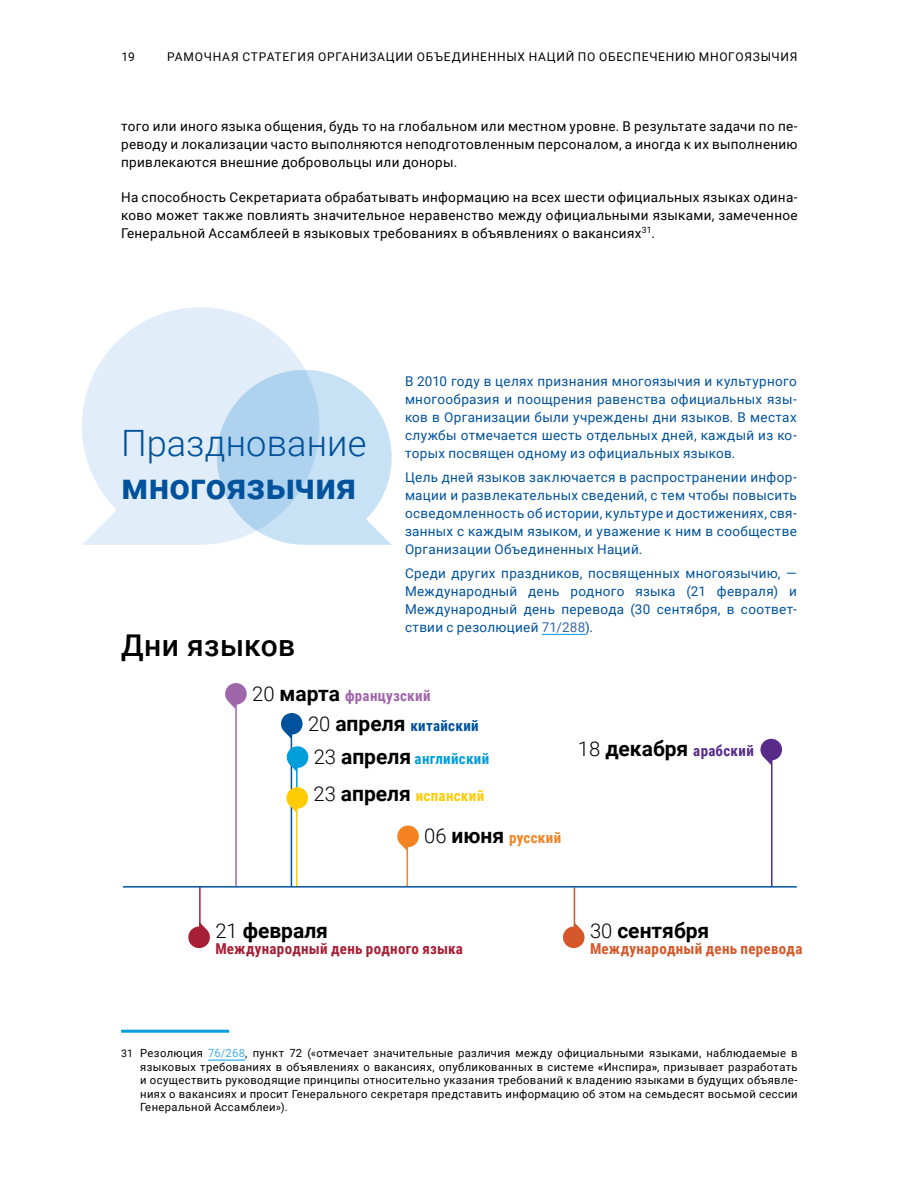
<style>
.page{position:relative;width:918px;height:1188px;background:#fff}
.page>*{position:absolute;margin:0;border:0;box-sizing:border-box;transform-origin:0 0}
.i_ii_iii_list{font:300 36.3px/42.6px "Roboto";letter-spacing:.005em;color:#00529c}
.H1Timeline{font:500 30px "Roboto";letter-spacing:.015em;color:#000}
.Dates{font:700 21px "Roboto";color:#000}
.Dates-2{font:700 15px "Roboto Condensed";letter-spacing:.015em;color:#a71f36}
.Dates-3{font:700 15px "Roboto Condensed";letter-spacing:.02em;color:#d45829}
.Dates-4{font:700 15px "Roboto Condensed";letter-spacing:.02em;color:#a066aa}
.Dates-5{font:700 15px "Roboto Condensed";letter-spacing:.02em;color:#009edb}
.Dates-6{font:700 15px "Roboto Condensed";letter-spacing:.02em;color:#00529c}
.Dates-7{font:700 15px "Roboto Condensed";letter-spacing:.02em;color:#ffcb05}
.Dates-8{font:700 15px "Roboto Condensed";letter-spacing:.02em;color:#582a8a}
.Dates-9{font:700 15px "Roboto Condensed";letter-spacing:.02em;color:#f58220}
.txt_graphic{font:13.5px/18px "Roboto";letter-spacing:.02em;color:#00529c;text-align:justify}
.TX_ragged_column{font:13.5px/18px "Roboto";letter-spacing:.02em;color:#000;text-align:justify}
.t1{font:12px "Roboto";letter-spacing:.06em;color:#000}
.FN_for_body_text{font:11.25px/13.5px "Roboto";letter-spacing:.03em;color:#000;text-align:justify}
.s1{font-weight:700}
.s2{color:#3a68aa}
.s3{font-family:"Roboto";font-weight:300;font-size:20.25px;color:#000}
.s4{font-family:"Roboto";font-size:21px;color:#000}
.s5{font-weight:300;font-size:20.25px}
.s6{font-size:10.5px}
.s7{color:#4aace1}
</style>
<div class="page">
<hr style="left:121px;top:1030px;width:108px;height:3px;background:#009edb">
<hr style="left:208px;top:1060px;width:37px;height:1px;background:#009edb">
<hr style="left:542px;top:634px;width:43px;height:1px;background:#009edb">
<svg style="left:319px;top:371px;width:73px;height:174px"></svg>
<svg style="left:82px;top:307px;width:237px;height:238px;background:#d9e9f7"></svg>
<hr style="left:199px;top:887px;width:2px;height:46px;background:#a71f36">
<hr style="left:574px;top:888px;width:1px;height:42px;background:#d45829">
<svg style="left:225px;top:683px;width:22px;height:26px"></svg>
<svg style="left:281px;top:713px;width:22px;height:26px"></svg>
<svg style="left:397px;top:825px;width:22px;height:27px"></svg>
<svg style="left:760px;top:738px;width:22px;height:27px"></svg>
<svg style="left:188px;top:922px;width:22px;height:27px"></svg>
<svg style="left:563px;top:922px;width:22px;height:27px"></svg>
<hr style="left:291px;top:731px;width:1px;height:156px;background:#00529c">
<hr style="left:296px;top:802px;width:2px;height:85px;background:#ffcb05">
<hr style="left:296px;top:766px;width:2px;height:28px;background:#009edb">
<hr style="left:235px;top:704px;width:2px;height:183px;background:#a066aa">
<hr style="left:407px;top:837px;width:1px;height:49px;background:#f58220">
<hr style="left:771px;top:758px;width:2px;height:129px;background:#582a8a">
<svg style="left:286px;top:745px;width:23px;height:27px"></svg>
<svg style="left:286px;top:786px;width:22px;height:27px"></svg>
<hr style="left:123px;top:886px;width:674px;height:2px;background:#00529c">
<p class="t1" style="left:121px;top:48px;width:15px">19</p>
<p class="t1" style="left:167px;top:48px;width:632px">РАМОЧНАЯ СТРАТЕГИЯ ОРГАНИЗАЦИИ ОБЪЕДИНЕННЫХ НАЦИЙ ПО ОБЕСПЕЧЕНИЮ МНОГОЯЗЫЧИЯ</p>
<p class="TX_ragged_column" style="left:121px;top:117px;width:678px">того или иного языка общения, будь то на глобальном или местном уровне. В результате задачи по пе&shy;реводу и локализации часто выполняются неподготовленным персоналом, а иногда к их выполнению привлекаются внешние добровольцы или доноры.</p>
<p class="TX_ragged_column" style="left:121px;top:188px;width:678px">На способность Секретариата обрабатывать информацию на всех шести официальных языках одина&shy;ково может также повлиять значительное неравенство между официальными языками, замеченное Генеральной Ассамблеей в языковых требованиях в объявлениях о вакансиях<sup>31</sup>.</p>
<p class="i_ii_iii_list" style="left:121px;top:421px;width:247px">Празднование <span class="s1">многоязычия</span></p>
<p class="H1Timeline" style="left:121px;top:624px;width:176px">Дни языков</p>
<p class="txt_graphic" style="left:405px;top:371px;width:393px">В 2010 году в целях признания многоязычия и культурного многообразия и поощрения равенства официальных язы&shy;ков в Организации были учреждены дни языков. В местах службы отмечается шесть отдельных дней, каждый из ко&shy;торых посвящен одному из официальных языков.</p>
<p class="txt_graphic" style="left:405px;top:467px;width:393px">Цель дней языков заключается в распространении инфор&shy;мации и развлекательных сведений, с тем чтобы повысить осведомленность об истории, культуре и достижениях, свя&shy;занных с каждым языком, и уважение к ним в сообществе Организации Объединенных Наций.</p>
<p class="txt_graphic" style="left:405px;top:563px;width:393px">Среди других праздников, посвященных многоязычию, — Международный день родного языка (21 февраля) и Международный день перевода (30 сентября, в соответ&shy;ствии с резолюцией <span class="s2">71/288</span>).</p>
<p class="Dates-4" style="left:252px;top:685px;width:180px"><span class="s3">20</span> <span class="s4">марта</span> французский</p>
<p class="Dates-6" style="left:308px;top:715px;width:172px"><span class="s3">20</span> <span class="s4">апреля</span> китайский</p>
<p class="Dates-5" style="left:314px;top:748px;width:177px"><span class="s3">23</span> <span class="s4">апреля</span> английский</p>
<p class="Dates-7" style="left:313px;top:786px;width:172px"><span class="s3">23</span> <span class="s4">апреля</span> испанский</p>
<p class="Dates-9" style="left:424px;top:827px;width:139px"><span class="s3">06</span> <span class="s4">июня</span> русский</p>
<p class="Dates-8" style="left:578px;top:741px;width:177px"><span class="s3">18</span> <span class="s4">декабря</span> арабский</p>
<p class="Dates" style="left:215px;top:916px;width:114px"><span class="s5">21</span> февраля</p>
<p class="Dates-2" style="left:215px;top:938px;width:249px">Международный день родного языка</p>
<p class="Dates" style="left:590px;top:916px;width:121px"><span class="s5">30</span> сентября</p>
<p class="Dates-3" style="left:590px;top:938px;width:214px">Международный день перевода</p>
<p class="FN_for_body_text" style="left:140px;top:1046px;width:659px;text-indent:-19px"><span class="s6">31</span> Резолюция <span class="s7">76/268</span>, пункт 72 («отмечает значительные различия между официальными языками, наблюдаемые в языковых требованиях в объявлениях о вакансиях, опубликованных в системе <span class="s1">«</span>Инспира<span class="s1">»</span>, призывает разработать и осуществить руководящие принципы относительно указания требований к владению языками в будущих объявле&shy;ниях о вакансиях и просит Генерального секретаря представить информацию об этом на семьдесят восьмой сессии Генеральной Ассамблеи»).</p>
</div>
